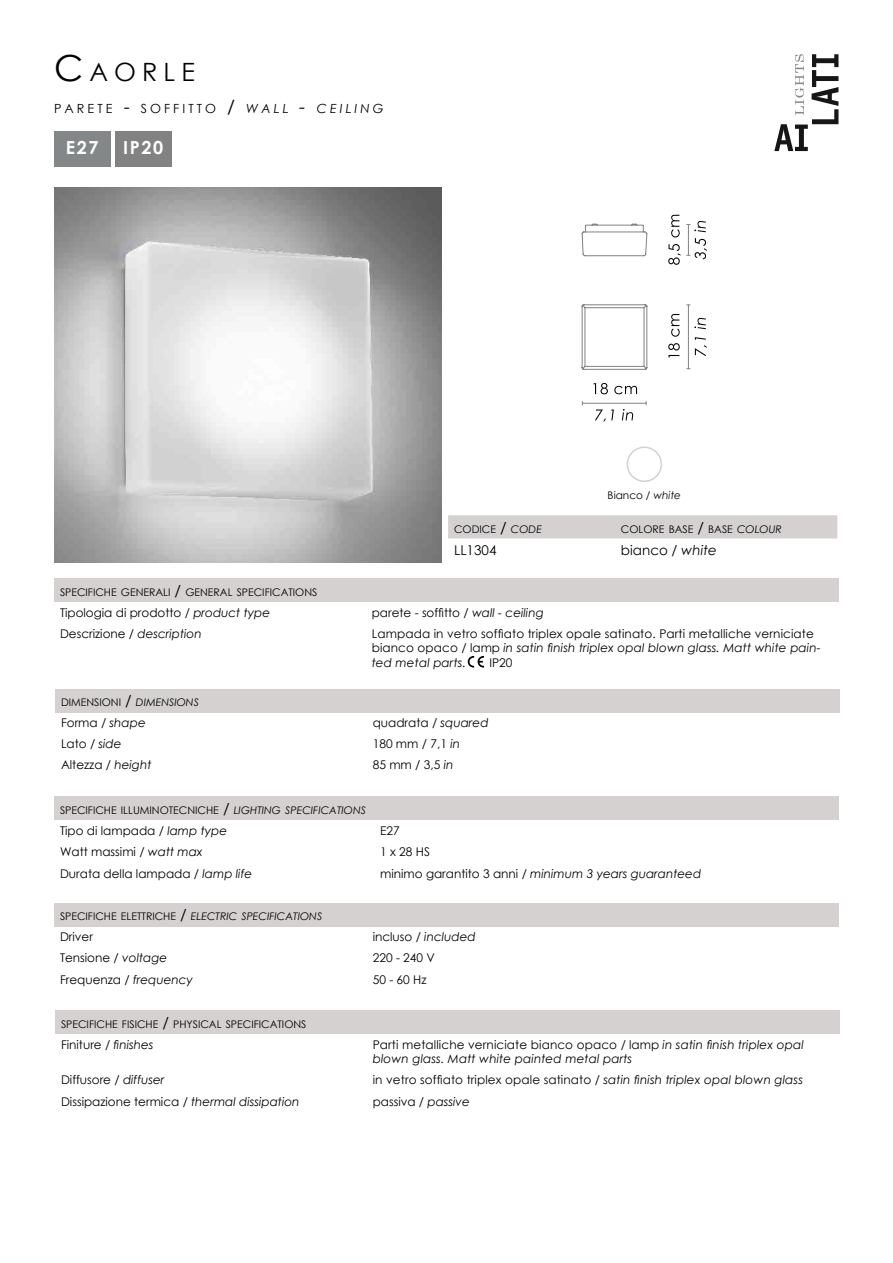
<style>
.page{position:relative;width:893px;height:1263px;background:#fff}
.page>*{position:absolute;margin:0;border:0;box-sizing:border-box;transform-origin:0 0}
.t1{font:25.2px "Century Gothic";color:#000}
.t2{font:700 18px "Century Gothic";letter-spacing:.09em;color:#fff}
.t3{font:13.5px "Century Gothic";color:#000}
.t4{font:italic 12.6px "Century Gothic";letter-spacing:.245em;color:#000}
.t5{font:12.6px "Century Gothic";color:#000}
.t6{font:12px/14.4px "Century Gothic";color:#000}
.t7{font:italic 12px/14.4px "Century Gothic";letter-spacing:.01em;color:#000}
.t8{font:10.5px "Century Gothic";color:#000}
.t9{font:italic 10.5px "Century Gothic";color:#000}
.t10{font:10.5px "Century Gothic";color:#000}
.s1{font-size:36px}
.s2{font-style:normal}
.s3{font-style:normal;font-size:18px}
.s4{font-size:18px}
.s5{font-style:italic}
.s6{font-size:15px}
.s7{font-style:normal;font-size:15px}
</style>
<div class="page">
<div style="left:448px;top:515px;width:389px;height:23px;background:#d5d1d1"></div>
<div style="left:54px;top:579px;width:785px;height:23px;background:#d5d1d1"></div>
<svg style="left:468px;top:656px;width:16px;height:11px"></svg>
<div style="left:54px;top:797px;width:785px;height:23px;background:#d5d1d1"></div>
<div style="left:55px;top:1011px;width:785px;height:23px;background:#d5d1d1"></div>
<div style="left:54px;top:903px;width:785px;height:23px;background:#d5d1d1"></div>
<div style="left:55px;top:689px;width:785px;height:23px;background:#d5d1d1"></div>
<img style="left:54px;top:187px;width:387px;height:376px">
<div style="left:115px;top:132px;width:56px;height:35px;background:#828282"></div>
<img style="left:774px;top:54px;width:64px;height:97px">
<img style="left:795px;top:54px;width:9px;height:51px">
<div style="left:54px;top:132px;width:57px;height:35px;background:#838787"></div>
<svg style="left:581px;top:223px;width:67px;height:147px"></svg>
<svg style="left:668px;top:215px;width:13px;height:50px"></svg>
<svg style="left:694px;top:318px;width:13px;height:38px"></svg>
<svg style="left:668px;top:314px;width:12px;height:44px"></svg>
<svg style="left:595px;top:409px;width:38px;height:13px"></svg>
<svg style="left:593px;top:383px;width:44px;height:11px"></svg>
<svg style="left:687px;top:221px;width:20px;height:38px"></svg>
<hr style="left:688px;top:305px;width:1px;height:64px;background:#828282">
<hr style="left:582px;top:403px;width:64px;height:1px;background:#828282">
<div style="left:627px;top:446px;width:35px;height:36px;border:2px solid #d2d3cc;border-radius:50%"></div>
<h1 class="t1" style="left:54px;top:54px;width:58px"><span class="s1">C</span>AORLE</h1>
<p class="t5" style="left:54px;top:100px;width:22px">PARE</p>
<p class="t4" style="left:97px;top:100px;width:288px"><span class="s2">TE</span> <span class="s3">-</span> <span class="s2">SO FFITTO</span> <span class="s3">/</span> WALL <span class="s4">-</span> CEILING</p>
<h2 class="t2" style="left:66px;top:134px;width:34px">E27</h2>
<h2 class="t2" style="left:123px;top:134px;width:42px">IP20</h2>
<p class="t10" style="left:608px;top:488px;width:75px">Bianco / <span class="s5">white</span></p>
<p class="t8" style="left:454px;top:521px;width:89px">CO DICE <span class="s6">/</span> <span class="s5">CODE</span></p>
<p class="t8" style="left:621px;top:521px;width:9px">COLORE</p>
<p class="t8" style="left:669px;top:521px;width:115px">BASE <span class="s6">/</span> BASE <span class="s5">COLOUR</span></p>
<p class="t3" style="left:454px;top:540px;width:44px">LL1304</p>
<p class="t3" style="left:621px;top:540px;width:97px">bianco / <span class="s5">white</span></p>
<p class="t8" style="left:60px;top:585px;width:91px">SPECIFICHE GENERAL</p>
<p class="t8" style="left:168px;top:585px;width:47px">I <span class="s6">/</span> GENERAL</p>
<p class="t8" style="left:237px;top:585px;width:82px">SPECIFICATIONS</p>
<p class="t6" style="left:60px;top:605px;width:212px">Tipologia di prodotto / <span class="s5">product type</span></p>
<p class="t6" style="left:372px;top:605px;width:174px">parete - soffitto / <span class="s5">wall - ceiling</span></p>
<p class="t6" style="left:60px;top:626px;width:143px">Descrizione / <span class="s5">description</span></p>
<p class="t6" style="left:372px;top:626px;width:451px">Lampada in vetro soffiato triplex opale satinato. Parti metalliche verniciate bianco opaco / lamp <span class="s5">in satin finish triplex opal blown glass. Matt white pain&shy;ted metal parts.</span></p>
<p class="t6" style="left:489px;top:655px;width:25px">IP20</p>
<p class="t8" style="left:61px;top:695px;width:139px">DIMENSIONI <span class="s6">/</span> <span class="s5">DIMENSIONS</span></p>
<p class="t6" style="left:61px;top:715px;width:86px">Forma / <span class="s5">shape</span></p>
<p class="t6" style="left:373px;top:715px;width:117px">quadrata / <span class="s5">squared</span></p>
<p class="t6" style="left:61px;top:736px;width:62px">Lato / <span class="s5">side</span></p>
<p class="t6" style="left:373px;top:736px;width:89px">180 mm / 7,1 <span class="s5">in</span></p>
<p class="t6" style="left:61px;top:757px;width:92px">Altezza / <span class="s5">height</span></p>
<p class="t6" style="left:373px;top:757px;width:82px">85 mm / 3,5 <span class="s5">in</span></p>
<p class="t8" style="left:60px;top:803px;width:307px">SPECIFICHE ILLUMINOTEC NICHE <span class="s6">/</span> <span class="s5">LIGHTING SPECIFICATIONS</span></p>
<p class="t6" style="left:60px;top:823px;width:169px">Tipo di lampada / <span class="s5">lamp type</span></p>
<p class="t6" style="left:380px;top:823px;width:21px">E27</p>
<p class="t6" style="left:60px;top:844px;width:144px">Watt massimi / <span class="s5">watt max</span></p>
<p class="t6" style="left:380px;top:844px;width:51px">1 x 28 HS</p>
<p class="t6" style="left:60px;top:866px;width:194px">Durata della lampada / <span class="s5">lamp life</span></p>
<p class="t7" style="left:380px;top:866px;width:323px"><span class="s2">minimo garantito 3 anni /</span> minimum 3 years guaranteed</p>
<p class="t9" style="left:60px;top:909px;width:264px"><span class="s2">SPEC IFICHE ELETTRICHE</span> <span class="s7">/</span> ELECTRIC SPECIFICATIONS</p>
<p class="t6" style="left:60px;top:929px;width:35px">Driver</p>
<p class="t6" style="left:373px;top:929px;width:105px">incluso / <span class="s5">included</span></p>
<p class="t6" style="left:60px;top:950px;width:109px">Tensione / <span class="s5">voltage</span></p>
<p class="t6" style="left:373px;top:950px;width:64px">220 - 240 V</p>
<p class="t6" style="left:60px;top:972px;width:134px">Frequenza / <span class="s5">frequency</span></p>
<p class="t6" style="left:373px;top:972px;width:55px">50 - 60 Hz</p>
<p class="t8" style="left:61px;top:1017px;width:148px">SPECIFICHE FISICHE <span class="s6">/</span> PHYSICAL</p>
<p class="t8" style="left:226px;top:1017px;width:82px">SPECIFICATIONS</p>
<p class="t6" style="left:61px;top:1037px;width:94px">Finiture / <span class="s5">finishes</span></p>
<p class="t7" style="left:373px;top:1037px;width:433px"><span class="s2">Parti metalliche verniciate bianco opaco / lamp</span> in satin finish triplex opal blown glass. Matt white painted metal parts</p>
<p class="t6" style="left:61px;top:1072px;width:105px">Diffusore <span class="s5">/ diffuser</span></p>
<p class="t6" style="left:373px;top:1072px;width:432px">in vetro soffiato triplex opale satinato / <span class="s5">satin finish triplex opal blown glass</span></p>
<p class="t6" style="left:61px;top:1095px;width:240px">Dissipazione termica / <span class="s5">thermal dissipation</span></p>
<p class="t6" style="left:373px;top:1095px;width:99px">passiva / <span class="s5">passive</span></p>
</div>
